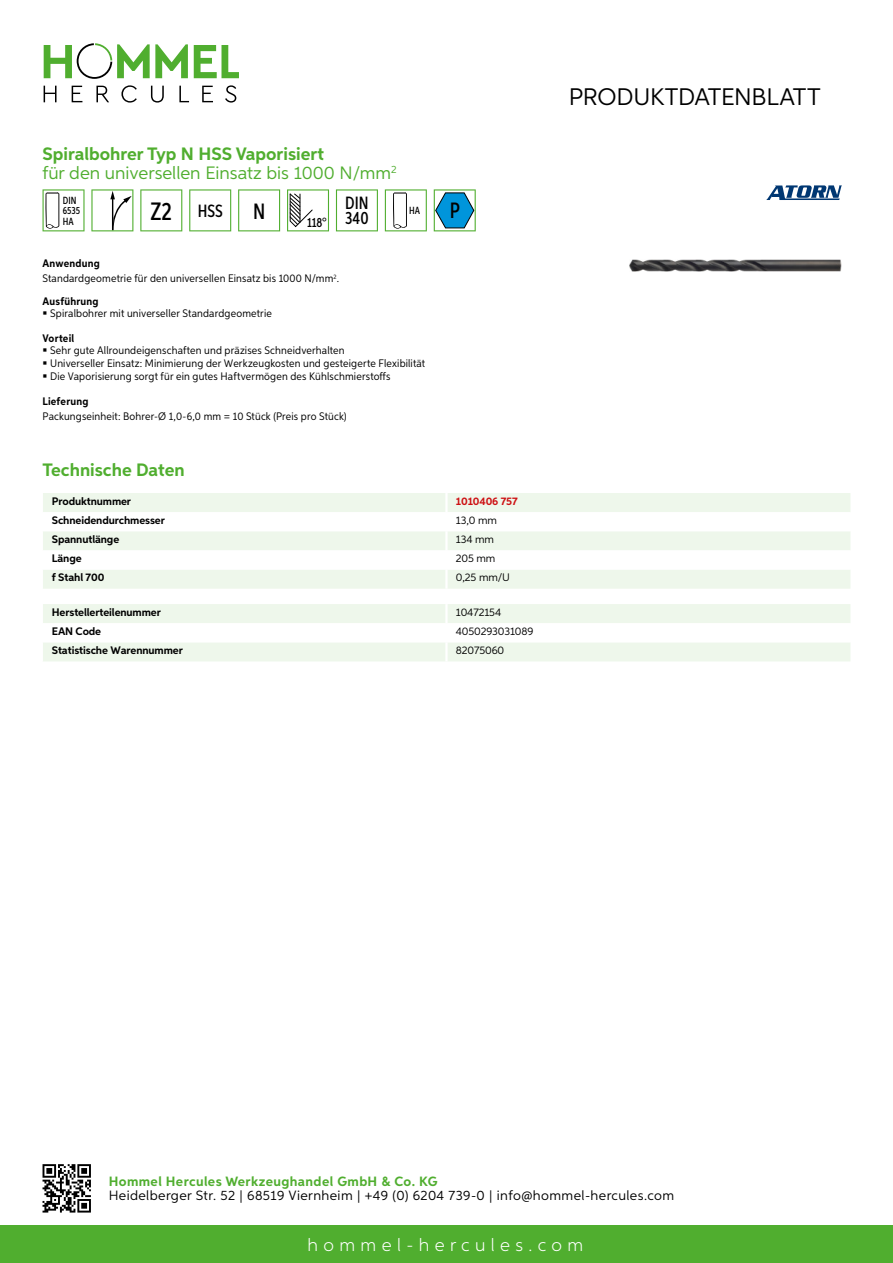
<style>
.page{position:relative;width:893px;height:1263px;background:#fff}
.page>*{position:absolute;margin:0;border:0;box-sizing:border-box;transform-origin:0 0}
.t1{font:24px "Aspira";letter-spacing:-.01em;color:#000}
.t2{font:500 22.2px "Aspira XX Nar";color:#000}
.t3{font:18px/19.8px "Aspira";color:#50ae2f}
.t4{font:300 18px "Aspira";letter-spacing:.3em;color:#fff}
.t5{font:700 18px "Aspira";color:#50ae2f}
.t6{font:500 17.85px/14.9px "Aspira XX Nar";color:#000}
.t7{font:13.5px "Aspira";letter-spacing:.03em;color:#000}
.t8{font:700 13.5px "Aspira";letter-spacing:.03em;color:#50ae2f}
.t9{font:500 13.35px "Aspira XX Nar";color:#000}
.t10{font:10.95px/12.8px "Aspira Nar";letter-spacing:.015em;color:#000}
.t11{font:700 10.95px "Aspira";letter-spacing:-.01em;color:#000}
.t12{font:10.95px "Aspira";letter-spacing:-.01em;color:#000}
.t13{font:700 10.95px "Aspira Nar";letter-spacing:.02em;color:#000}
.t14{font:700 10.95px "Aspira";letter-spacing:-.01em;color:#cd1013}
.t15{font:500 10.35px/10.4px "Aspira XX Nar";color:#000}
.s1{font-weight:700}
.s2{font-size:25.2px}
</style>
<div class="page">
<div style="left:0;top:1226px;width:893px;height:37px;background:#50ae2f"></div>
<svg style="left:43px;top:1164px;width:48px;height:48px"></svg>
<svg style="left:194px;top:45px;width:45px;height:33px"></svg>
<svg style="left:44px;top:43px;width:144px;height:36px"></svg>
<svg style="left:44px;top:86px;width:13px;height:16px"></svg>
<svg style="left:72px;top:86px;width:10px;height:16px"></svg>
<svg style="left:96px;top:86px;width:13px;height:16px"></svg>
<svg style="left:121px;top:85px;width:16px;height:18px"></svg>
<svg style="left:151px;top:86px;width:13px;height:17px"></svg>
<svg style="left:179px;top:86px;width:10px;height:16px"></svg>
<svg style="left:202px;top:86px;width:11px;height:16px"></svg>
<svg style="left:225px;top:85px;width:11px;height:18px"></svg>
<div style="left:43px;top:493px;width:807px;height:96px;background:#eef7eb"></div>
<svg style="left:43px;top:512px;width:807px;height:57px"></svg>
<hr style="left:445px;top:493px;width:3px;height:19px;background:#fff">
<hr style="left:445px;top:512px;width:3px;height:19px;background:#fff">
<hr style="left:445px;top:531px;width:3px;height:19px;background:#fff">
<hr style="left:445px;top:550px;width:3px;height:19px;background:#fff">
<hr style="left:445px;top:569px;width:3px;height:20px;background:#fff">
<svg style="left:43px;top:604px;width:807px;height:57px"></svg>
<hr style="left:445px;top:642px;width:3px;height:19px;background:#fff">
<svg style="left:43px;top:189px;width:42px;height:42px"></svg>
<svg style="left:91px;top:189px;width:42px;height:42px"></svg>
<svg style="left:140px;top:189px;width:42px;height:42px"></svg>
<svg style="left:189px;top:189px;width:42px;height:42px"></svg>
<svg style="left:238px;top:189px;width:42px;height:42px"></svg>
<svg style="left:287px;top:189px;width:42px;height:42px"></svg>
<svg style="left:336px;top:189px;width:42px;height:42px"></svg>
<svg style="left:385px;top:189px;width:42px;height:42px"></svg>
<svg style="left:434px;top:189px;width:42px;height:42px"></svg>
<img style="left:629px;top:259px;width:213px;height:13px">
<svg style="left:766px;top:185px;width:76px;height:15px"></svg>
<h3 class="t3" style="left:43px;top:143px;width:356px"><span class="s1">Spiralbohrer Typ N HSS Vaporisiert<br></span>für den universellen Einsatz bis 1000 N/mm<sup>2</sup></h3>
<p class="t15" style="left:63px;top:195px;width:19px">DIN<br>6535<br>HA</p>
<h3 class="t6" style="left:151px;top:203px;width:74px"><span class="s2">Z2</span> HSS</h3>
<h2 class="t2" style="left:253px;top:197px;width:14px">N</h2>
<p class="t9" style="left:307px;top:215px;width:21px">118°</p>
<h3 class="t6" style="left:345px;top:196px;width:25px">DIN<br>340</h3>
<p class="t15" style="left:409px;top:205px;width:12px">HA</p>
<h2 class="t2" style="left:450px;top:197px;width:12px">P</h2>
<p class="t10" style="left:43px;top:256px;width:298px;line-height:15.1px"><span class="s1">Anwendung<br></span>Standardgeometrie für den universellen Einsatz bis 1000 N/mm<sup>2</sup>.</p>
<p class="t13" style="left:43px;top:294px;width:58px">Ausführung</p>
<p class="t10" style="left:50px;top:307px;width:223px">Spiralbohrer mit universeller Standardgeometrie</p>
<p class="t13" style="left:43px;top:331px;width:33px">Vorteil</p>
<p class="t10" style="left:50px;top:344px;width:377px">Sehr gute Allroundeigenschaften und präzises Schneidverhalten<br>Universeller Einsatz: Minimierung der Werkzeugkosten und gesteigerte Flexibilität<br>Die Vaporisierung sorgt für ein gutes Haftvermögen des Kühlschmierstoffs</p>
<p class="t13" style="left:43px;top:395px;width:47px">Lieferung</p>
<p class="t10" style="left:43px;top:410px;width:306px">Packungseinheit: Bohrer-Ø 1,0-6,0 mm = 10 Stück (Preis pro Stück)</p>
<h3 class="t5" style="left:43px;top:459px;width:144px">Technische Daten</h3>
<p class="t11" style="left:52px;top:494px;width:81px">Produktnummer</p>
<p class="t14" style="left:456px;top:494px;width:63px">1010406 757</p>
<p class="t11" style="left:52px;top:514px;width:115px">Schneidendurchmesser</p>
<p class="t12" style="left:456px;top:514px;width:43px">13,0 mm</p>
<p class="t11" style="left:52px;top:533px;width:69px">Spannutlänge</p>
<p class="t12" style="left:456px;top:533px;width:40px">134 mm</p>
<p class="t11" style="left:52px;top:552px;width:31px">Länge</p>
<p class="t12" style="left:456px;top:552px;width:41px">205 mm</p>
<p class="t11" style="left:52px;top:571px;width:54px">f Stahl 700</p>
<p class="t12" style="left:456px;top:571px;width:54px">0,25 mm/U</p>
<p class="t11" style="left:52px;top:605px;width:111px">Herstellerteilenummer</p>
<p class="t12" style="left:456px;top:606px;width:47px">10472154</p>
<p class="t11" style="left:52px;top:625px;width:51px">EAN Code</p>
<p class="t12" style="left:456px;top:625px;width:79px">4050293031089</p>
<p class="t11" style="left:52px;top:644px;width:132px">Statistische Warennummer</p>
<p class="t12" style="left:456px;top:644px;width:50px">82075060</p>
<h1 class="t1" style="left:569px;top:82px;width:253px">Produktdatenblatt</h1>
<p class="t8" style="left:109px;top:1172px;width:330px">Hommel Hercules Werkzeughandel GmbH &amp; Co. KG</p>
<p class="t7" style="left:109px;top:1187px;width:567px">Heidelberger Str. 52 | 68519 Viernheim | +49 (0) 6204 739-0 | info@hommel-hercules.com</p>
<h3 class="t4" style="left:307px;top:1234px;width:277px">hommel-hercules.com</h3>
</div>
